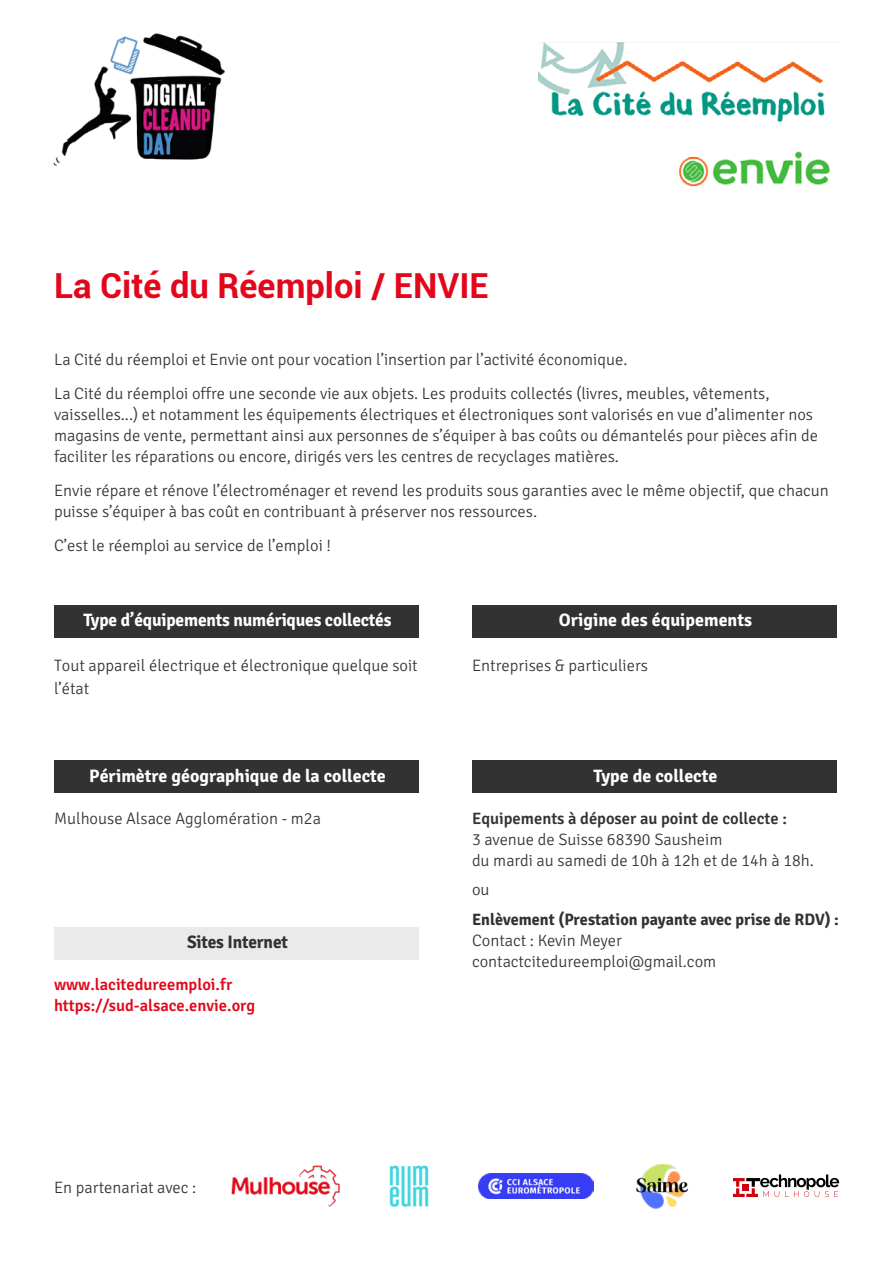
<style>
.page{position:relative;width:893px;height:1263px;background:#fff}
.page>*{position:absolute;margin:0;border:0;box-sizing:border-box;transform-origin:0 0}
.t1{font:700 34.5px "Roboto";color:#e2071b}
.t2{font:700 18px "Signika Negative";color:#fff}
.t3{font:700 18px "Signika Negative";letter-spacing:-.01em;color:#333232}
.t4{font:300 16.5px/21px "Signika Negative";color:#333232}
.t5{font:600 16.5px/21px "Signika Negative";color:#e2071b}
.t6{font:700 16.5px "Signika Negative";color:#333232}
.t7{font:600 16.5px "Signika Negative";color:#333232}
</style>
<div class="page">
<div style="left:55px;top:605px;width:364px;height:32px;background:#333232"></div>
<div style="left:55px;top:760px;width:364px;height:33px;background:#333232"></div>
<div style="left:473px;top:605px;width:364px;height:32px;background:#333232"></div>
<div style="left:55px;top:927px;width:364px;height:33px;background:#ebeaea"></div>
<div style="left:473px;top:760px;width:364px;height:33px;background:#333232"></div>
<img style="left:53px;top:33px;width:172px;height:133px">
<img style="left:679px;top:151px;width:151px;height:36px">
<img style="left:539px;top:43px;width:286px;height:79px">
<svg style="left:733px;top:1174px;width:106px;height:23px"></svg>
<img style="left:231px;top:1165px;width:109px;height:42px">
<img style="left:636px;top:1164px;width:53px;height:45px">
<img style="left:478px;top:1173px;width:115px;height:25px">
<img style="left:389px;top:1165px;width:40px;height:42px">
<h1 class="t1" style="left:54px;top:261px;width:436px">La Cité du Réemploi / ENVIE</h1>
<p class="t4" style="left:54px;top:343px;width:717px;line-height:33.8px">La Cité du réemploi et Envie ont pour vocation l’insertion par l’activité économique.<br>La Cité du réemploi offre une seconde vie aux objets. Les produits collectés (livres, meubles, vêtements,</p>
<p class="t4" style="left:54px;top:404px;width:766px">vaisselles...) et notamment les équipements électriques et électroniques sont valorisés en vue d’alimenter nos magasins de vente, permettant ainsi aux personnes de s’équiper à bas coûts ou démantelés pour pièces afin de faciliter les réparations ou encore, dirigés vers les centres de recyclages matières.</p>
<p class="t4" style="left:54px;top:480px;width:776px">Envie répare et rénove l’électroménager et revend les produits sous garanties avec le même objectif, que chacun puisse s’équiper à bas coût en contribuant à préserver nos ressources.</p>
<p class="t4" style="left:54px;top:535px;width:279px">C’est le réemploi au service de l’emploi !</p>
<p class="t2" style="left:83px;top:609px;width:309px">Type d’équipements numériques collectés</p>
<p class="t4" style="left:54px;top:655px;width:365px;line-height:22.5px">Tout appareil électrique et électronique quelque soit l’état</p>
<p class="t2" style="left:89px;top:765px;width:298px">Périmètre géographique de la collecte</p>
<p class="t4" style="left:54px;top:808px;width:268px">Mulhouse Alsace Agglomération - m2a</p>
<p class="t3" style="left:187px;top:931px;width:102px">Sites Internet</p>
<p class="t5" style="left:54px;top:974px;width:203px">www.lacitedureemploi.fr https://sud-alsace.envie.org</p>
<p class="t2" style="left:559px;top:609px;width:195px">Origine des équipements</p>
<p class="t4" style="left:472px;top:655px;width:178px">Entreprises &amp; particuliers</p>
<p class="t2" style="left:593px;top:765px;width:125px">Type de collecte</p>
<p class="t7" style="left:472px;top:808px;width:316px">Equipements à déposer au point de collecte :</p>
<p class="t4" style="left:472px;top:829px;width:343px">3 avenue de Suisse 68390 Sausheim<br>du mardi au samedi de 10h à 12h et de 14h à 18h.</p>
<p class="t4" style="left:472px;top:879px;width:19px">ou</p>
<p class="t6" style="left:472px;top:909px;width:368px">Enlèvement (Prestation payante avec prise de RDV) :</p>
<p class="t4" style="left:472px;top:930px;width:246px">Contact : Kevin Meyer contactcitedureemploi@gmail.com</p>
<p class="t4" style="left:54px;top:1177px;width:144px">En partenariat avec :</p>
</div>
